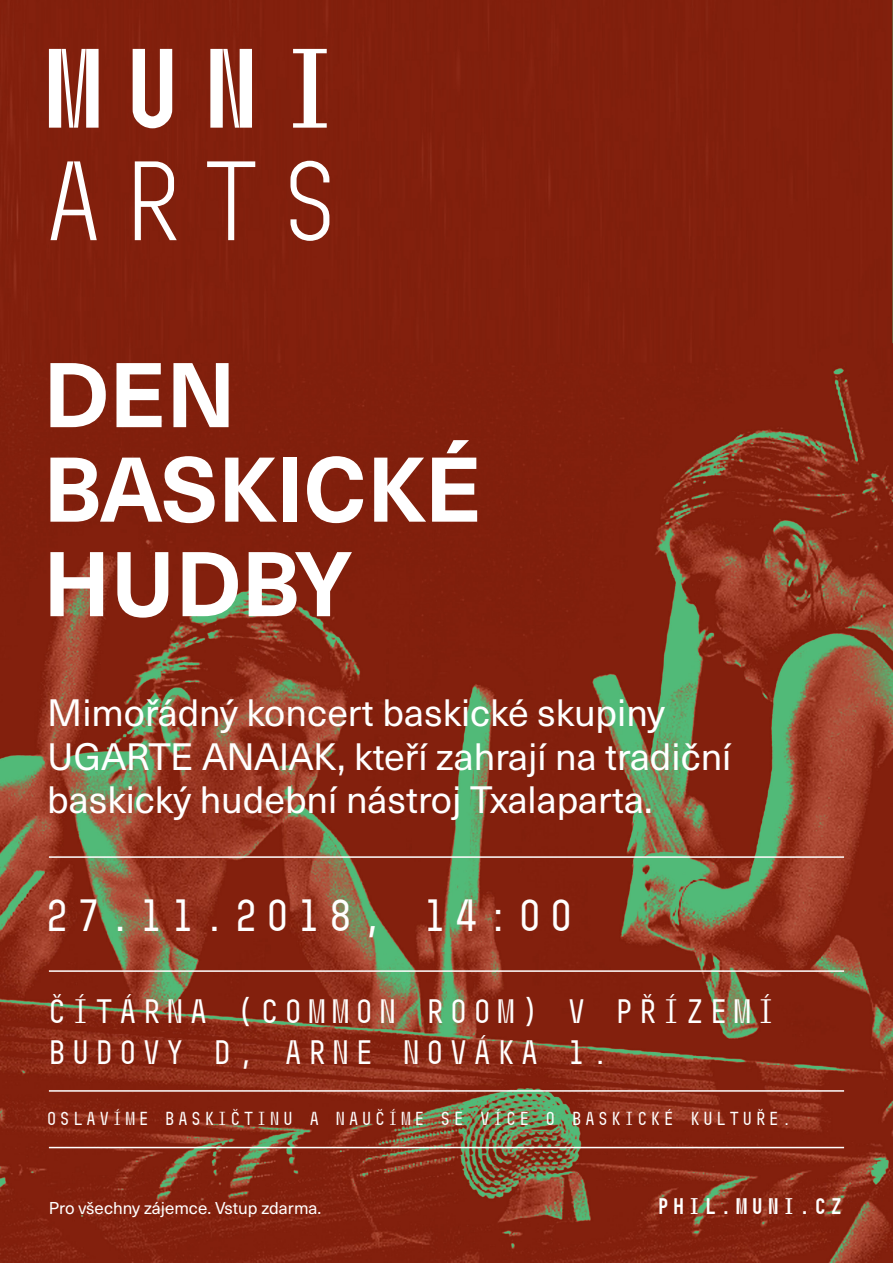
<style>
.page{position:relative;width:893px;height:1263px;background:#fff}
.page>*{position:absolute;margin:0;border:0;box-sizing:border-box;transform-origin:0 0}
.t1{font:700 112.5px "Muni";color:#fff}
.t2{font:112.5px "Muni";color:#fff}
.titulek{font:700 90px "Neue Haas Unica Pro";color:#fff}
.datum{font:500 45px "Muni";color:#fff}
.podtitul{font:37.5px/43.5px "Neue Haas Unica Pro";color:#fff}
.adresa{font:500 33.75px/40.5px "Muni";color:#fff}
.webadresa{font:700 22.5px "Muni";color:#fff}
.program{font:500 18.75px "Muni";color:#fff}
.informace{font:16.88px "Neue Haas Unica Pro";color:#fff}
</style>
<div class="page">
<img style="left:0;top:0;width:893px;height:1263px">
<hr style="left:49px;top:856px;width:795px;height:2px;background:#fff">
<hr style="left:49px;top:970px;width:795px;height:2px;background:#fff">
<hr style="left:49px;top:1090px;width:795px;height:2px;background:#fff">
<hr style="left:49px;top:1147px;width:795px;height:1px;background:#fff">
<p class="t1" style="left:34px;top:27px;width:316px">MUNI</p>
<p class="t2" style="left:34px;top:141px;width:316px">ARTS</p>
<p class="titulek" style="left:43px;top:340px;width:194px">DEN</p>
<p class="titulek" style="left:43px;top:435px;width:440px">BASKICKÉ</p>
<p class="titulek" style="left:43px;top:529px;width:311px">HUDBY</p>
<p class="podtitul" style="left:47px;top:692px;width:686px">Mimořádný koncert baskické skupiny<br>UGARTE ANAIAK, kteří zahrají na tradiční baskický hudební nástroj Txalaparta.</p>
<p class="datum" style="left:41px;top:891px;width:537px">27.11.2018, 14:00</p>
<p class="adresa" style="left:45px;top:991px;width:734px">ČÍTÁRNA (COMMON ROOM) V PŘÍZEMÍ<br>BUDOVY D, ARNE NOVÁKA 1.</p>
<p class="program" style="left:45px;top:1109px;width:750px">OSLAVÍME BASKIČTINU A NAUČÍME SE VÍCE O BASKICKÉ KULTUŘE.</p>
<p class="informace" style="left:49px;top:1198px;width:274px">Pro všechny zájemce. Vstup zdarma.</p>
<p class="webadresa" style="left:655px;top:1194px;width:190px">PHIL.MUNI.CZ</p>
</div>
